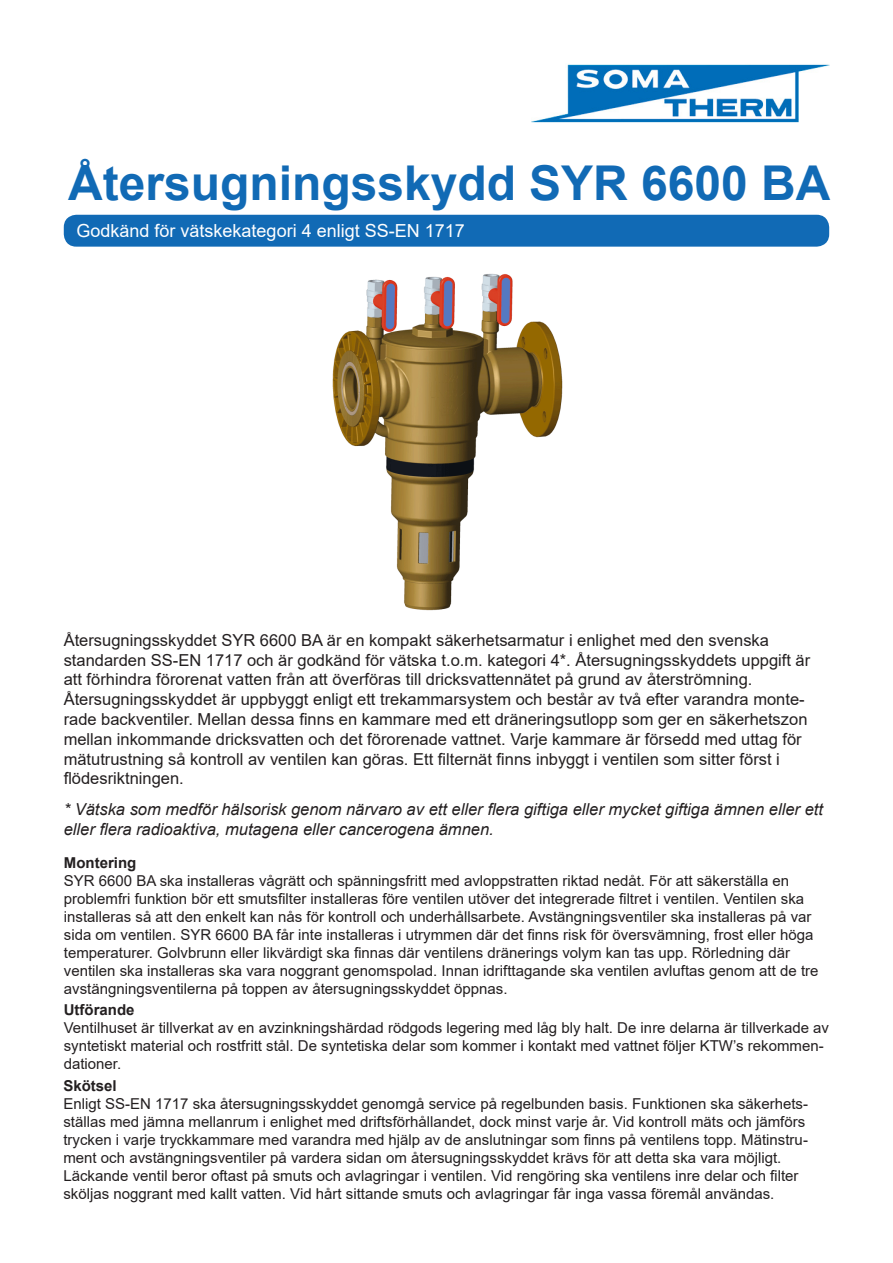
<style>
.page{position:relative;width:893px;height:1263px;background:#fff}
.page>*{position:absolute;margin:0;border:0;box-sizing:border-box;transform-origin:0 0}
.t1{font:700 48px "Arial";color:#116ab5}
.t2{font:18px "Arial";color:#fff}
.t3{font:16.5px/19.8px "Arial";color:#231f20}
.t4{font:italic 16.5px/19.8px "Arial";color:#231f20}
.t5{font:15px/18px "Arial";color:#231f20}
.t6{font:700 15px "Arial";color:#231f20}
</style>
<div class="page">
<img style="left:531px;top:64px;width:298px;height:59px">
<div style="left:64px;top:215px;width:765px;height:32px;background:#116ab5;border-radius:13px"></div>
<img style="left:332px;top:273px;width:231px;height:338px">
<p class="t1" style="left:68px;top:149px;width:764px">Återsugningsskydd SYR 6600 BA</p>
<p class="t2" style="left:77px;top:219px;width:390px">Godkänd för vätskekategori 4 enligt SS-EN 1717</p>
<p class="t3" style="left:64px;top:630px;width:707px">Återsugningsskyddet SYR 6600 BA är en kompakt säkerhetsarmatur i enlighet med den svenska</p>
<p class="t3" style="left:64px;top:650px;width:748px">standarden SS-EN 1717 och är godkänd för vätska t.o.m. kategori 4*. Återsugningsskyddets uppgift är att förhindra förorenat vatten från att överföras till dricksvattennätet på grund av återströmning.</p>
<p class="t3" style="left:64px;top:689px;width:745px">Återsugningsskyddet är uppbyggt enligt ett trekammarsystem och består av två efter varandra monte&shy;rade backventiler. Mellan dessa finns en kammare med ett dräneringsutlopp som ger en säkerhetszon mellan inkommande dricksvatten och det förorenade vattnet. Varje kammare är försedd med uttag för mätutrustning så kontroll av ventilen kan göras. Ett filternät finns inbyggt i ventilen som sitter först i</p>
<p class="t3" style="left:64px;top:768px;width:122px">flödesriktningen.</p>
<p class="t4" style="left:64px;top:799px;width:761px">* Vätska som medför hälsorisk genom närvaro av ett eller flera giftiga eller mycket giftiga ämnen eller ett eller flera radioaktiva, mutagena eller cancerogena ämnen.</p>
<p class="t6" style="left:64px;top:852px;width:74px">Montering</p>
<p class="t5" style="left:64px;top:871px;width:756px">SYR 6600 BA ska installeras vågrätt och spänningsfritt med avloppstratten riktad nedåt. För att säkerställa en problemfri funktion bör ett smutsfilter installeras före ventilen utöver det integrerade filtret i ventilen. Ventilen ska installeras så att den enkelt kan nås för kontroll och underhållsarbete. Avstängningsventiler ska installeras på var sida om ventilen. SYR 6600 BA får inte installeras i utrymmen där det finns risk för översvämning, frost eller höga temperaturer. Golvbrunn eller likvärdigt ska finnas där ventilens dränerings volym kan tas upp. Rörledning där ventilen ska installeras ska vara noggrant genomspolad. Innan idrifttagande ska ventilen avluftas genom att de tre avstängningsventilerna på toppen av återsugningsskyddet öppnas.</p>
<p class="t6" style="left:64px;top:999px;width:72px">Utförande</p>
<p class="t5" style="left:64px;top:1019px;width:767px">Ventilhuset är tillverkat av en avzinkningshärdad rödgods legering med låg bly halt. De inre delarna är tillverkade av syntetiskt material och rostfritt stål. De syntetiska delar som kommer i kontakt med vattnet följer KTW’s rekommen&shy;dationer.</p>
<p class="t6" style="left:63px;top:1075px;width:55px">Skötsel</p>
<p class="t5" style="left:63px;top:1094px;width:746px">Enligt SS-EN 1717 ska återsugningsskyddet genomgå service på regelbunden basis. Funktionen ska säkerhets&shy;ställas med jämna mellanrum i enlighet med driftsförhållandet, dock minst varje år. Vid kontroll mäts och jämförs trycken i varje tryckkammare med varandra med hjälp av de anslutningar som finns på ventilens topp. Mätinstru&shy;ment och avstängningsventiler på vardera sidan om återsugningsskyddet krävs för att detta ska vara möjligt.</p>
<p class="t5" style="left:63px;top:1166px;width:737px">Läckande ventil beror oftast på smuts och avlagringar i ventilen. Vid rengöring ska ventilens inre delar och filter sköljas noggrant med kallt vatten. Vid hårt sittande smuts och avlagringar får inga vassa föremål användas.</p>
</div>
